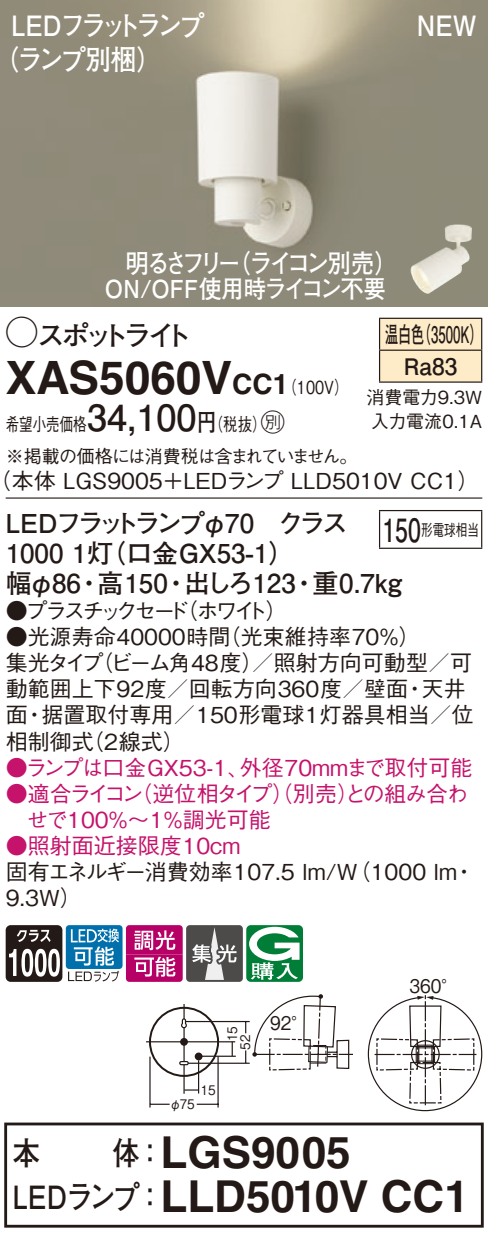
<style>
.page{position:relative;width:488px;height:1239px;background:#fff}
.page>*{position:absolute;margin:0;border:0;box-sizing:border-box;transform-origin:0 0}
.t1{font:700 46px "Helvetica LT Std";color:#231916}
.t2{font:700 44px "Helvetica LT Std";color:#231916}
.t3{font:700 36px "Futo Go B101 Pro";color:#231916}
.t4{font:700 32px "Futo Go B101 Pro";color:#231916;scale:.85 1}
.t5{font:700 32px "Futo Go B101 Pro";color:#231916;scale:.72 1}
.t6{font:700 28px/34px "Futo Go B101 Pro";letter-spacing:-.12em;color:#fff;scale:.9 1}
.t7{font:700 28px "Futo Go B101 Pro";letter-spacing:-.195em;color:#231916}
.t8{font:700 28px "Helvetica LT Std";color:#231916}
.t9{font:700 26px "Futo Go B101 Pro";color:#231916}
.t10{font:700 26px "Futo Go B101 Pro";letter-spacing:-.145em;color:#231916}
.t11{font:700 26px "Futo Go B101 Pro";letter-spacing:-.185em;color:#fff;scale:.89 1}
.t12{font:700 24.8px "Futo Go B101 Pro";letter-spacing:-.005em;color:#fff;scale:.91 1}
.t13{font:24px "Ford Classification 1";color:#231916}
.t14{font:700 22.8px/32px "Futo Go B101 Pro";color:#231916;scale:.58 1}
.t15{font:500 22px/26px "Gothic BBB Pro";color:#231916}
.t16{font:500 22px/26px "Gothic BBB Pro";letter-spacing:-.045em;color:#c5126b}
.t17{font:500 22px "Gothic BBB Pro";color:#c5126b}
.t18{font:500 22px/26px "Gothic BBB Pro";letter-spacing:-.02em;color:#c5126b}
.t19{font:500 22px "Gothic BBB Pro";letter-spacing:-.165em;color:#231916}
.t20{font:18.8px "Gothic BBB Pro Medium 90 pv RKSJ H";color:#231916;scale:.9 1}
.t21{font:500 18px/31.6px "Gothic BBB Pro";letter-spacing:-.04em;color:#231916;scale:.75 1}
.t22{font:500 18px/24px "Gothic BBB Pro";color:#231916}
.t23{font:500 18px "Gothic BBB Pro";color:#231916;scale:.8 1}
.t24{font:500 16px "Gothic BBB Pro";color:#231916;scale:.72 1}
.t25{font:13.2px "Gothic BBB Pro Medium 90 pv RKSJ H";color:#231916;scale:.9 1}
.s1{font-family:"Ford Classification 1";font-weight:400;font-size:32px}
.s2{font-size:46px}
.s3{font-family:"Helvetica LT Std";font-weight:700;font-size:28px}
.s4{font-family:"Gothic BBB Pro";font-weight:500;font-size:18px}
.s5{font-family:"Futo Go B101 Pro";font-weight:700;font-size:24px}
</style>
<div class="page">
<img style="left:0;top:0;width:488px;height:306px">
<img style="left:410px;top:224px;width:62px;height:71px">
<div style="left:380px;top:319px;width:101px;height:62px;background:#feecc9"></div>
<hr style="left:379px;top:317px;width:103px;height:2px;background:#231916">
<hr style="left:379px;top:319px;width:1px;height:30px;background:#231916">
<hr style="left:481px;top:319px;width:1px;height:30px;background:#231916">
<hr style="left:379px;top:349px;width:103px;height:2px;background:#231916">
<hr style="left:379px;top:351px;width:1px;height:30px;background:#231916">
<hr style="left:481px;top:351px;width:1px;height:30px;background:#231916">
<hr style="left:379px;top:381px;width:103px;height:2px;background:#231916">
<hr style="left:6px;top:497px;width:476px;height:1px;background:#231916">
<hr style="left:379px;top:511px;width:1px;height:36px;background:#231916">
<hr style="left:379px;top:510px;width:103px;height:1px;background:#231916">
<hr style="left:481px;top:511px;width:1px;height:36px;background:#231916">
<hr style="left:379px;top:547px;width:103px;height:2px;background:#231916">
<div style="left:149px;top:1006px;width:70px;height:70px;border:2px solid #231916;border-radius:50%"></div>
<hr style="left:146px;top:1040px;width:89px;height:2px;background:#231916">
<svg style="left:178px;top:1004px;width:11px;height:61px"></svg>
<hr style="left:183px;top:1027px;width:2px;height:34px;background:#231916">
<hr style="left:183px;top:1064px;width:2px;height:29px;background:#231916">
<svg style="left:180px;top:1037px;width:8px;height:8px"></svg>
<div style="left:195px;top:1052px;width:7px;height:8px;background:#231916;border-radius:50%"></div>
<hr style="left:198px;top:1060px;width:1px;height:33px;background:#231916">
<hr style="left:149px;top:1056px;width:2px;height:51px;background:#231916">
<hr style="left:217px;top:1056px;width:2px;height:51px;background:#231916">
<svg style="left:184px;top:1089px;width:14px;height:1px"></svg>
<svg style="left:150px;top:1103px;width:19px;height:1px"></svg>
<svg style="left:197px;top:1103px;width:21px;height:1px"></svg>
<svg style="left:231px;top:1041px;width:2px;height:14px"></svg>
<hr style="left:185px;top:1020px;width:64px;height:2px;background:#231916">
<hr style="left:188px;top:1062px;width:61px;height:1px;background:#231916">
<hr style="left:199px;top:1055px;width:37px;height:1px;background:#231916">
<svg style="left:245px;top:1050px;width:1px;height:12px"></svg>
<svg style="left:367px;top:995px;width:115px;height:115px"></svg>
<div style="left:411px;top:1039px;width:28px;height:29px;border:1px solid #231916;border-radius:50%"></div>
<svg style="left:252px;top:994px;width:101px;height:76px"></svg>
<div style="left:336px;top:1039px;width:13px;height:15px;border:1px solid #231916"></div>
<div style="left:336px;top:1053px;width:13px;height:15px;border:1px solid #231916"></div>
<div style="left:309px;top:1044px;width:17px;height:19px;border:1px dashed #231916"></div>
<svg style="left:6px;top:925px;width:56px;height:56px"></svg>
<div style="left:66px;top:924px;width:56px;height:44px;background:linear-gradient(to right,#0070ac,#0070ac);border-radius:3px"></div>
<svg style="left:68px;top:928px;width:51px;height:53px"></svg>
<svg style="left:126px;top:925px;width:177px;height:56px"></svg>
<div style="left:4px;top:1122px;width:479px;height:105px;border:3px solid #231916"></div>
<p class="t6" style="left:-7px;top:5px;width:236px;text-indent:18px">LEDフラットランプ（ランプ別梱(</p>
<p class="t6" style="left:416px;top:5px;width:68px">NEW</p>
<p class="t11" style="left:227px;top:242px;width:193px">（ライコン別売(</p>
<p class="t11" style="left:126px;top:242px;width:131px">明るさフリー</p>
<p class="t12" style="left:105px;top:268px;width:310px">ON/OFF使用時ライコン不要</p>
<p class="t7" style="left:6px;top:312px;width:188px"><span class="s1">A</span>スポットライト</p>
<p class="t14" style="left:417px;top:315px;width:115px">（3500 (K</p>
<p class="t14" style="left:403px;top:315px;width:94px;text-indent:-19px">温白色<br>Ra83</p>
<p class="t22" style="left:366px;top:383px;width:117px">消費電力9.3W入力電流0.1A</p>
<h1 class="t1" style="left:6px;top:349px;width:197px">XAS5060</h1>
<p class="t8" style="left:201px;top:367px;width:73px"><span class="s2">V</span>CC</p>
<p class="t23" style="left:273px;top:372px;width:96px">（<span class="s3">1</span> 100 (V</p>
<h3 class="t3" style="left:87px;top:389px;width:111px">34,100</h3>
<p class="t13" style="left:252px;top:410px;width:34px">C<span class="s4">）</span></p>
<p class="t23" style="left:197px;top:410px;width:70px">（<span class="s5">円</span>税抜</p>
<p class="t21" style="left:6px;top:406px;width:470px">希望小売価格<br>※掲載の価格には消費税は含まれていません。</p>
<p class="t15" style="left:-10px;top:465px;width:491px">（本体 LGS9005＋LEDランプ LLD5010V CC1(</p>
<p class="t10" style="left:6px;top:502px;width:343px">LEDフラットランプφ70　クラス</p>
<p class="t9" style="left:6px;top:532px;width:291px">1000 （灯1 口金GX53-1(</p>
<p class="t9" style="left:312px;top:562px;width:91px">重0.7kg</p>
<h3 class="t5" style="left:382px;top:504px;width:55px">150</h3>
<p class="t24" style="left:421px;top:516px;width:82px">形電球相当</p>
<p class="t9" style="left:6px;top:562px;width:77px">幅φ86</p>
<p class="t9" style="left:97px;top:562px;width:72px">高150</p>
<p class="t9" style="left:184px;top:562px;width:113px">出しろ123</p>
<p class="t9" style="left:76px;top:562px;width:27px">・</p>
<p class="t9" style="left:163px;top:562px;width:27px">・</p>
<p class="t9" style="left:291px;top:562px;width:27px">・</p>
<p class="t15" style="left:176px;top:595px;width:113px">（ホワイト(</p>
<p class="t19" style="left:6px;top:593px;width:185px">●プラスチックセード</p>
<p class="t15" style="left:219px;top:621px;width:203px">（光束維持率70％(</p>
<p class="t15" style="left:92px;top:621px;width:382px;text-indent:-86px">●光源寿命40000時間<br>（ビーム角48度／）照射方向可動型／可</p>
<p class="t15" style="left:6px;top:647px;width:99px">集光タイプ</p>
<p class="t15" style="left:41px;top:673px;width:434px;text-indent:-36px">動範囲上下92度／回転方向360度／壁面<br>据置取付専用／150形電球1灯器具相当／位</p>
<p class="t15" style="left:421px;top:673px;width:45px">天井</p>
<p class="t15" style="left:404px;top:673px;width:23px">・</p>
<p class="t15" style="left:6px;top:699px;width:24px">面</p>
<p class="t15" style="left:23px;top:699px;width:23px">・</p>
<p class="t15" style="left:82px;top:725px;width:104px">（2線式(</p>
<p class="t15" style="left:6px;top:725px;width:89px">相制御式</p>
<p class="t16" style="left:130px;top:751px;width:339px;text-indent:-125px">●ランプは口金GX53-1、<br>（逆位相タイプ）（別売との組み合わ</p>
<p class="t17" style="left:240px;top:749px;width:234px">外径70mmまで取付可能</p>
<p class="t17" style="left:337px;top:775px;width:23px">）</p>
<p class="t18" style="left:27px;top:777px;width:246px;text-indent:-21px">●適合ライコン<br>せで100％〜1％調光可能</p>
<p class="t17" style="left:6px;top:827px;width:236px">●照射面近接限度10cm</p>
<p class="t15" style="left:6px;top:855px;width:453px">固有エネルギー消費効率107.5 lm （W/ 1000 lm<br>9.3W(</p>
<p class="t15" style="left:453px;top:855px;width:23px">・</p>
<p class="t25" style="left:221px;top:1041px;width:18px;rotate:-90deg">15</p>
<p class="t25" style="left:234px;top:1049px;width:18px;rotate:-90deg">52</p>
<p class="t20" style="left:270px;top:1007px;width:44px">92°</p>
<p class="t20" style="left:409px;top:970px;width:56px">360°</p>
<p class="t25" style="left:200px;top:1078px;width:18px">15</p>
<p class="t25" style="left:169px;top:1093px;width:29px">φ75</p>
<h3 class="t4" style="left:13px;top:1127px;width:34px">本</h3>
<h3 class="t4" style="left:113px;top:1127px;width:62px">体：</h3>
<h2 class="t2" style="left:160px;top:1124px;width:192px">LGS9005</h2>
<h3 class="t4" style="left:13px;top:1171px;width:179px">LEDランプ：</h3>
<h2 class="t2" style="left:160px;top:1168px;width:310px">LLD5010V CC1</h2>
</div>
